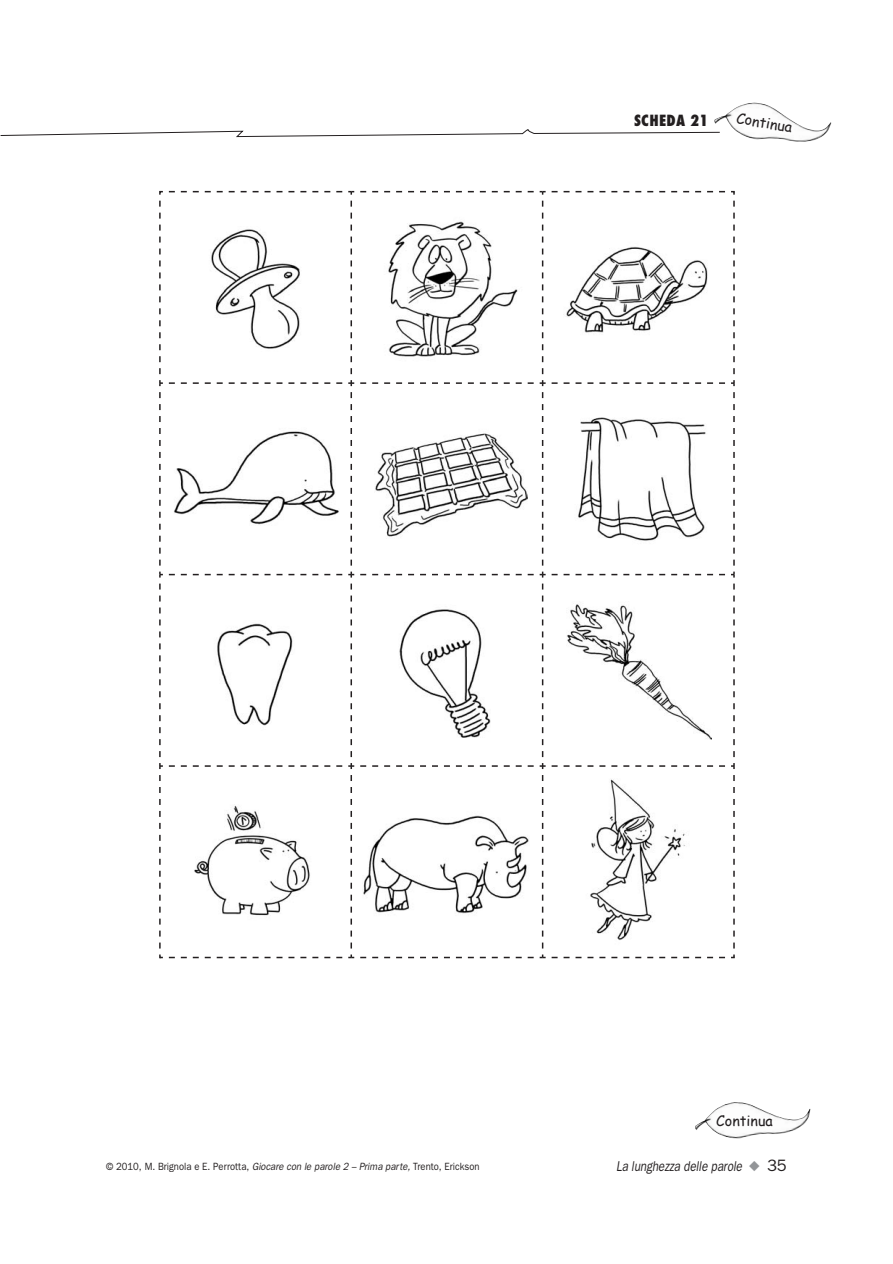
<style>
.page{position:relative;width:893px;height:1264px;background:#fff}
.page>*{position:absolute;margin:0;border:0;box-sizing:border-box;transform-origin:0 0}
.t1{font:800 condensed 15px "Futura";letter-spacing:.01em;color:#231f20}
.t2{font:italic 14.25px "Franklin Gothic";color:#231f20;scale:.8 1}
.t3{font:14.25px "Comic Sans MS";color:#231f20}
.t4{font:10.5px "Franklin Gothic";color:#231f20;scale:.9 1}
.s1{font-style:italic}
.s2{color:#939598}
.s3{font-style:normal;font-size:16.5px}
</style>
<div class="page">
<svg style="left:0;top:129px;width:714px;height:8px"></svg>
<img style="left:714px;top:103px;width:117px;height:39px">
<svg style="left:159px;top:190px;width:195px;height:184px"></svg>
<svg style="left:360px;top:190px;width:375px;height:184px"></svg>
<svg style="left:159px;top:380px;width:4px;height:185px"></svg>
<svg style="left:169px;top:380px;width:185px;height:185px"></svg>
<svg style="left:360px;top:380px;width:186px;height:185px"></svg>
<svg style="left:552px;top:380px;width:183px;height:185px"></svg>
<svg style="left:159px;top:571px;width:4px;height:186px"></svg>
<svg style="left:169px;top:571px;width:185px;height:186px"></svg>
<svg style="left:360px;top:571px;width:186px;height:186px"></svg>
<svg style="left:552px;top:571px;width:183px;height:186px"></svg>
<svg style="left:159px;top:763px;width:576px;height:195px"></svg>
<img style="left:695px;top:1102px;width:116px;height:36px">
<img style="left:203px;top:227px;width:108px;height:124px">
<img style="left:380px;top:213px;width:143px;height:152px">
<img style="left:169px;top:418px;width:171px;height:116px">
<img style="left:375px;top:400px;width:153px;height:153px">
<img style="left:563px;top:406px;width:149px;height:149px">
<img style="left:210px;top:620px;width:91px;height:111px">
<img style="left:566px;top:601px;width:145px;height:145px">
<img style="left:582px;top:778px;width:110px;height:167px">
<img style="left:563px;top:232px;width:146px;height:109px">
<img style="left:193px;top:804px;width:123px;height:123px">
<img style="left:363px;top:796px;width:168px;height:136px">
<img style="left:376px;top:593px;width:153px;height:154px">
<h1 class="t1" style="left:634px;top:114px;width:76px">SCHEDA 21</h1>
<h2 class="t3" style="left:738px;top:107px;width:58px;rotate:10deg">Continua</h2>
<h2 class="t3" style="left:716px;top:1109px;width:58px">Continua</h2>
<p class="t4" style="left:106px;top:1162px;width:416px">© 2010, M. Brignola e E. Perrotta, <span class="s1">Giocare con le parole 2 – Prima parte,</span> Trento, Erickson</p>
<h2 class="t2" style="left:616px;top:1160px;width:215px">La lunghezza delle parole <span class="s2">◆</span> <span class="s3">35</span></h2>
</div>
